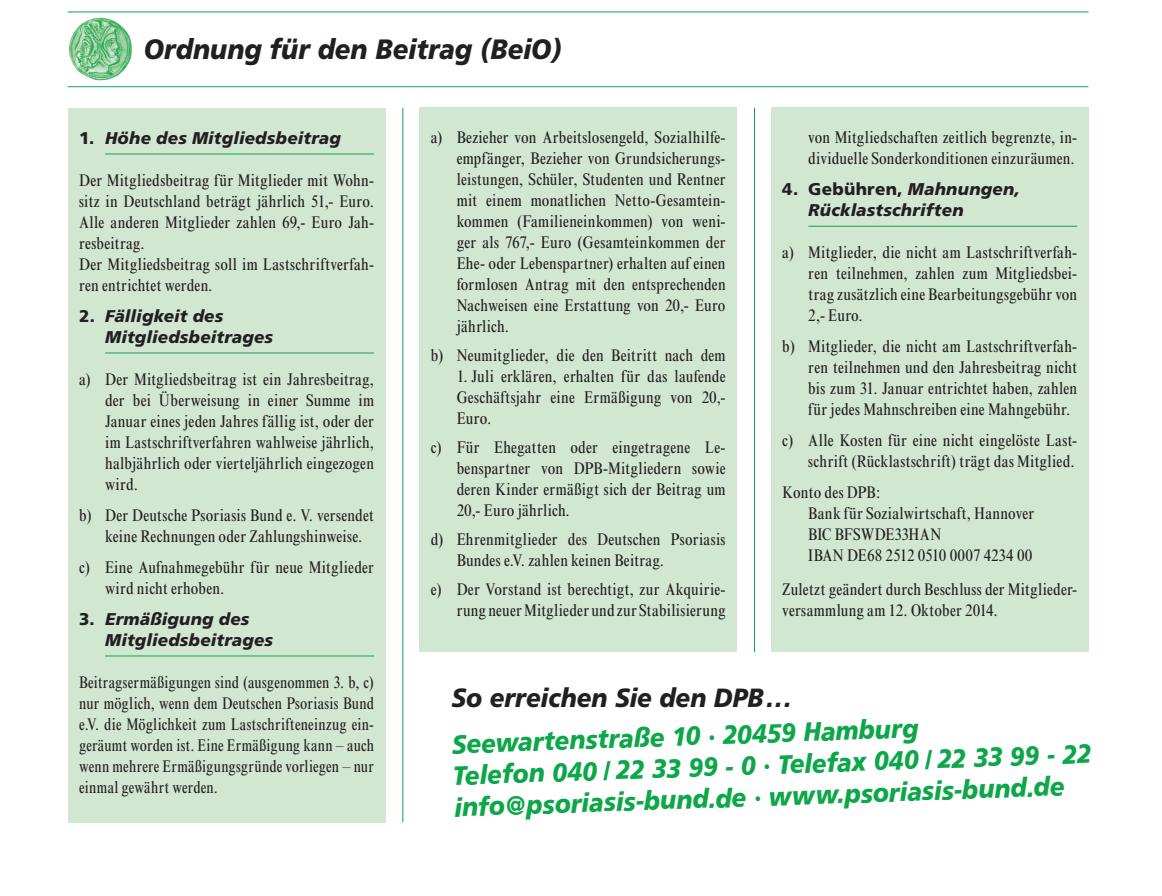
<style>
.page{position:relative;width:1162px;height:896px;background:#fff}
.page>*{position:absolute;margin:0;border:0;box-sizing:border-box;transform-origin:0 0}
.t1{font:italic 900 28px "Frutiger";color:#231f20;scale:.92 1}
.t2{font:italic 900 26.4px/31.6px "Frutiger";color:#0ca749;scale:.92 1}
.t3{font:italic 900 26.4px "Frutiger";color:#231f20;scale:.92 1}
.t4{font:condensed 17px/21px "Times New Roman";letter-spacing:.015em;color:#231f20}
.t5{font:condensed 17px/21px "Times New Roman";letter-spacing:.015em;color:#231f20;text-align:justify;scale:.95 1}
.t6{font:italic 900 17px/21px "Frutiger";letter-spacing:.01em;color:#231f20}
.s1{font-style:normal}
</style>
<div class="page">
<hr style="left:68px;top:86px;width:1020px;height:1px;background:#0ca749">
<hr style="left:68px;top:11px;width:1020px;height:1px;background:#0ca749">
<img style="left:68px;top:17px;width:65px;height:65px;border-radius:50%">
<hr style="left:402px;top:108px;width:1px;height:714px;background:#0ca749">
<hr style="left:754px;top:108px;width:1px;height:544px;background:#0ca749">
<div style="left:771px;top:108px;width:317px;height:544px;background:#d1e7d2"></div>
<hr style="left:808px;top:226px;width:269px;height:1px;background:#0ca749">
<div style="left:419px;top:108px;width:318px;height:544px;background:#d1e7d2"></div>
<div style="left:68px;top:108px;width:317px;height:714px;background:#d1e7d2"></div>
<hr style="left:105px;top:153px;width:269px;height:1px;background:#0ca749">
<hr style="left:105px;top:352px;width:269px;height:1px;background:#0ca749">
<hr style="left:105px;top:655px;width:269px;height:1px;background:#0ca749">
<h1 class="t1" style="left:144px;top:38px;width:455px">Ordnung für den Beitrag (BeiO)</h1>
<p class="t6" style="left:79px;top:129px;width:263px"><span class="s1">1.</span> Höhe des Mitgliedsbeitrag</p>
<p class="t4" style="left:79px;top:171px;width:296px">Der Mitgliedsbeitrag für Mitglieder mit Wohn&shy;sitz in Deutschland beträgt jährlich 51,- Euro.<br>Alle anderen Mitglieder zahlen 69,- Euro Jah&shy;resbeitrag.<br>Der Mitgliedsbeitrag soll im Lastschriftverfah&shy;ren entrichtet werden.</p>
<p class="t6" style="left:105px;top:307px;width:169px;text-indent:-26px"><span class="s1">2.</span> Fälligkeit des<br>Mitgliedsbeitrages</p>
<p class="t4" style="left:105px;top:370px;width:270px;text-align:justify;text-indent:-26px">a) Der Mitgliedsbeitrag ist ein Jahresbeitrag, der bei Überweisung in einer Summe im Januar eines jeden Jahres fällig ist, oder der im Lastschriftverfahren wahlweise jährlich, halbjährlich oder vierteljährlich eingezogen wird.</p>
<p class="t4" style="left:105px;top:506px;width:270px;text-indent:-26px">b) Der Deutsche Psoriasis Bund e. V. versendet keine Rechnungen oder Zahlungshinweise.</p>
<p class="t4" style="left:105px;top:558px;width:270px;text-indent:-26px">c) Eine Aufnahmegebühr für neue Mitglieder wird nicht erhoben.</p>
<p class="t6" style="left:105px;top:610px;width:169px;text-indent:-26px"><span class="s1">3.</span> Ermäßigung des<br>Mitgliedsbeitrages</p>
<p class="t5" style="left:79px;top:673px;width:312px">Beitragsermäßigungen sind (ausgenommen 3. b, c) nur möglich, wenn dem Deutschen Psoriasis Bund e.V. die Möglichkeit zum Lastschrifteneinzug ein&shy;geräumt worden ist. Eine Ermäßigung kann – auch wenn mehrere Ermäßigungsgründe vorliegen – nur einmal gewährt werden.</p>
<p class="t4" style="left:457px;top:128px;width:270px;text-align:justify;text-indent:-26px">a) Bezieher von Arbeitslosengeld, Sozialhilfe&shy;empfänger, Bezieher von Grundsicherungs&shy;leistungen, Schüler, Studenten und Rentner mit einem monatlichen Netto-Gesamtein&shy;kommen (Familieneinkommen) von weni&shy;ger als 767,- Euro (Gesamteinkommen der Ehe- oder Lebenspartner) erhalten auf einen formlosen Antrag mit den entsprechenden Nachweisen eine Erstattung von 20,- Euro jährlich.</p>
<p class="t4" style="left:431px;top:346px;width:296px">b) Neumitglieder, die den Beitritt nach dem</p>
<p class="t4" style="left:457px;top:367px;width:270px;text-align:justify">1. Juli erklären, erhalten für das laufende Geschäftsjahr eine Ermäßigung von 20,- Euro.</p>
<p class="t4" style="left:457px;top:438px;width:270px;text-align:justify;text-indent:-26px">c) Für Ehegatten oder eingetragene Le&shy;benspartner von DPB-Mitgliedern sowie deren Kinder ermäßigt sich der Beitrag um 20,- Euro jährlich.</p>
<p class="t4" style="left:457px;top:530px;width:270px;text-indent:-26px">d) Ehrenmitglieder des Deutschen Psoriasis<br>Bundes e.V. zahlen keinen Beitrag.</p>
<p class="t4" style="left:431px;top:580px;width:296px;text-align:right">e) Der Vorstand ist berechtigt, zur Akquirie&shy;rung neuer Mitglieder und zur Stabilisierung</p>
<p class="t4" style="left:808px;top:128px;width:270px">von Mitgliedschaften zeitlich begrenzte, in&shy;dividuelle Sonderkonditionen einzuräumen.</p>
<p class="t6" style="left:808px;top:180px;width:213px;text-indent:-26px"><span class="s1">4. Gebühren,</span> Mahnungen,<br>Rücklastschriften</p>
<p class="t4" style="left:808px;top:243px;width:270px;text-align:justify;text-indent:-26px">a) Mitglieder, die nicht am Lastschriftverfah&shy;ren teilnehmen, zahlen zum Mitgliedsbei&shy;trag zusätzlich eine Bearbeitungsgebühr von 2,- Euro.</p>
<p class="t4" style="left:808px;top:337px;width:270px;text-align:justify;text-indent:-26px">b) Mitglieder, die nicht am Lastschriftverfah&shy;ren teilnehmen und den Jahresbeitrag nicht bis zum 31. Januar entrichtet haben, zahlen für jedes Mahnschreiben eine Mahngebühr.</p>
<p class="t4" style="left:782px;top:431px;width:296px;text-align:right">c) Alle Kosten für eine nicht eingelöste Last&shy;schrift (Rücklastschrift) trägt das Mitglied.</p>
<p class="t4" style="left:808px;top:483px;width:227px;text-indent:-26px">Konto des DPB:<br>Bank für Sozialwirtschaft, Hannover<br>BIC BFSWDE33HAN<br>IBAN DE68 2512 0510 0007 4234 00</p>
<p class="t4" style="left:782px;top:580px;width:296px">Zuletzt geändert durch Beschluss der Mitglieder&shy;versammlung am 12. Oktober 2014.</p>
<h2 class="t3" style="left:451px;top:687px;width:371px">So erreichen Sie den DPB...</h2>
<h2 class="t2" style="left:451px;top:731px;width:696px;rotate:-2deg">Seewartenstraße 10 · 20459 Hamburg<br>Telefon 040 / 22 33 99 - 0 · Telefax 040 / 22 33 99 - 22 info@psoriasis-bund.de · www.psoriasis-bund.de</h2>
</div>
